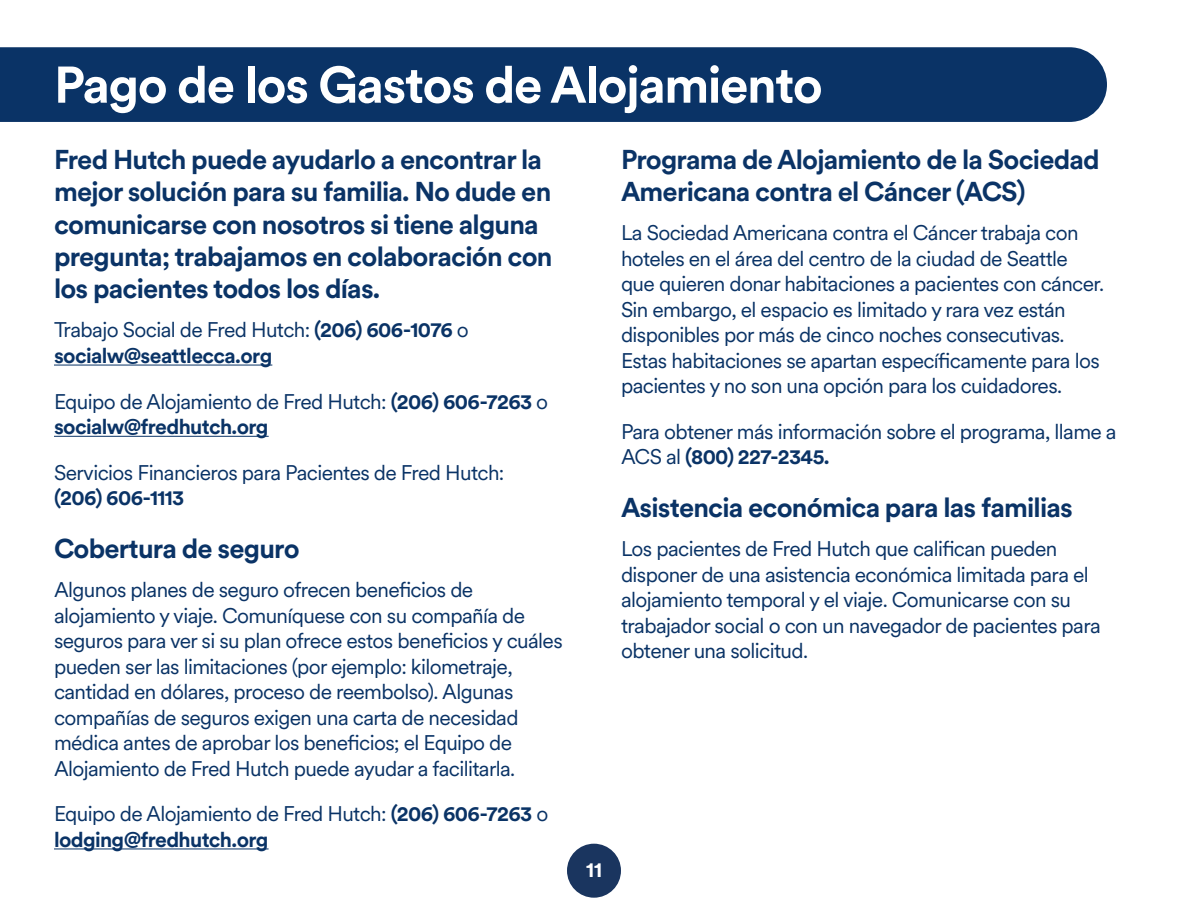
<style>
.page{position:relative;width:1188px;height:918px;background:#fff}
.page>*{position:absolute;margin:0;border:0;box-sizing:border-box;transform-origin:0 0}
.t1{font:700 51px "Circular XX";letter-spacing:-.03em;color:#fff}
.t2{font:700 27px/32.4px "Circular XX";letter-spacing:-.03em;color:#0a3366}
.t3{font:21px/25.5px "Circular XX";letter-spacing:-.03em;color:#0a3366}
.t4{font:700 21px/25.5px "Circular XX";letter-spacing:-.03em;color:#0a3366}
.t5{font:700 21px "Circular XX";color:#fff}
.s1{font-weight:400}
.s2{font-weight:700}
</style>
<div class="page">
<div style="left:0;top:47px;width:1107px;height:75px;background:#0a3366"></div>
<hr style="left:54px;top:365px;width:218px;height:1px;background:#0a3366">
<hr style="left:54px;top:436px;width:215px;height:1px;background:#0a3366">
<hr style="left:54px;top:849px;width:215px;height:1px;background:#0a3366">
<div style="left:567px;top:844px;width:54px;height:54px;background:#1a355f;border-radius:50%"></div>
<h1 class="t1" style="left:54px;top:50px;width:770px">Pago de los Gastos de Alojamiento</h1>
<p class="t2" style="left:54px;top:142px;width:500px">Fred Hutch puede ayudarlo a encontrar la mejor solución para su familia. No dude en comunicarse con nosotros si tiene alguna pregunta; trabajamos en colaboración con los pacientes todos los días.</p>
<p class="t4" style="left:54px;top:316px;width:416px"><span class="s1">Trabajo Social de Fred Hutch:</span> (206) 606-1076 <span class="s1">o </span>socialw@seattlecca.org</p>
<p class="t4" style="left:54px;top:388px;width:496px"><span class="s1">Equipo de Alojamiento de Fred Hutch:</span> (206) 606-7263 <span class="s1">o </span>socialw@fredhutch.org</p>
<p class="t3" style="left:54px;top:459px;width:452px">Servicios Financieros para Pacientes de Fred Hutch:</p>
<p class="t4" style="left:54px;top:484px;width:132px">(206) 606-1113</p>
<p class="t2" style="left:54px;top:531px;width:247px">Cobertura de seguro</p>
<p class="t3" style="left:54px;top:576px;width:510px">Algunos planes de seguro ofrecen beneficios de alojamiento y viaje. Comuníquese con su compañía de seguros para ver si su plan ofrece estos beneficios y cuáles pueden ser las limitaciones (por ejemplo: kilometraje, cantidad en dólares, proceso de reembolso). Algunas compañías de seguros exigen una carta de necesidad médica antes de aprobar los beneficios; el Equipo de Alojamiento de Fred Hutch puede ayudar a facilitarla.</p>
<p class="t4" style="left:54px;top:800px;width:496px"><span class="s1">Equipo de Alojamiento de Fred Hutch:</span> (206) 606-7263 <span class="s1">o </span>lodging@fredhutch.org</p>
<p class="t2" style="left:621px;top:142px;width:480px">Programa de Alojamiento de la Sociedad<br>Americana contra el Cáncer (ACS)</p>
<p class="t3" style="left:621px;top:219px;width:482px">La Sociedad Americana contra el Cáncer trabaja con hoteles en el área del centro de la ciudad de Seattle que quieren donar habitaciones a pacientes con cáncer.<br>Sin embargo, el espacio es limitado y rara vez están disponibles por más de cinco noches consecutivas.<br>Estas habitaciones se apartan específicamente para los pacientes y no son una opción para los cuidadores.</p>
<p class="t3" style="left:621px;top:418px;width:497px">Para obtener más información sobre el programa, llame a<br>ACS al <span class="s2">(800) 227-2345.</span></p>
<p class="t2" style="left:621px;top:490px;width:453px">Asistencia económica para las familias</p>
<p class="t3" style="left:621px;top:535px;width:481px">Los pacientes de Fred Hutch que califican pueden disponer de una asistencia económica limitada para el alojamiento temporal y el viaje. Comunicarse con su trabajador social o con un navegador de pacientes para obtener una solicitud.</p>
<p class="t5" style="left:586px;top:855px;width:17px">11</p>
</div>
